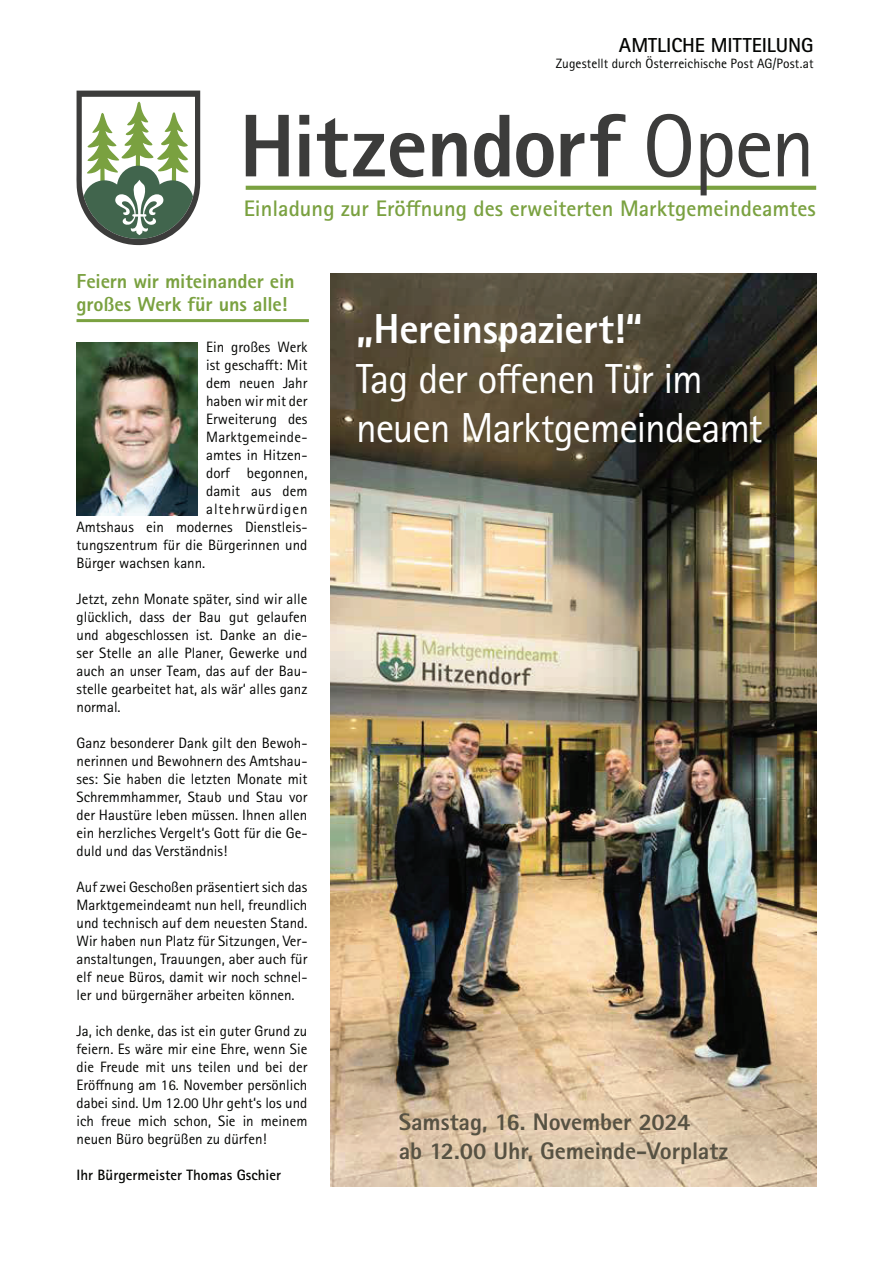
<style>
.page{position:relative;width:893px;height:1263px;background:#fff}
.page>*{position:absolute;margin:0;border:0;box-sizing:border-box;transform-origin:0 0}
.t1{font:800 89.1px "Rotis Sans Serif Pro";letter-spacing:-.015em;color:#3c3c3b}
.t2{font:42px/49.5px "Rotis Sans Serif Pro";letter-spacing:-.03em;color:#fff}
.t3{font:800 42px "Rotis Sans Serif Pro";letter-spacing:-.005em;color:#fff}
.t4{font:800 24px/28.5px "Rotis Sans Serif Pro";letter-spacing:-.005em;color:#575243}
.t5{font:700 22.5px "Rotis Sans Serif Pro";color:#7aa140}
.t6{font:800 20.25px/22.5px "Rotis Sans Serif Pro";letter-spacing:-.005em;color:#7aa140}
.t7{font:700 20.25px "Rotis Sans Serif Pro";color:#040503}
.t8{font:15px/18px "Rotis Sans Serif Pro";color:#040503;text-align:justify}
.t9{font:700 15px "Rotis Sans Serif Pro";color:#040503}
.t10{font:15px "Rotis Sans Serif Pro";letter-spacing:.02em;color:#040503}
.t11{font:15px "Rotis Sans Serif Pro";letter-spacing:.065em;color:#040503}
.t12{font:13.5px "Rotis Sans Serif Pro";letter-spacing:.005em;color:#040503}
.s1{font-weight:400}
</style>
<div class="page">
<hr style="left:77px;top:319px;width:232px;height:3px;background:#7aa140">
<svg style="left:246px;top:186px;width:570px;height:4px;background:#7fa448"></svg>
<svg style="left:76px;top:91px;width:124px;height:154px"></svg>
<img style="left:77px;top:342px;width:121px;height:173px">
<img style="left:330px;top:273px;width:486px;height:914px">
<h3 class="t7" style="left:619px;top:38px;width:196px">AMTLICHE MITTEILUNG</h3>
<p class="t12" style="left:556px;top:59px;width:259px">Zugestellt durch Österreichische Post AG/Post.at</p>
<h1 class="t1" style="left:239px;top:113px;width:578px">Hitzendorf <span class="s1">Open</span></h1>
<h3 class="t5" style="left:244px;top:200px;width:574px">Einladung zur Eröffnung des erweiterten Marktgemeindeamtes</h3>
<h3 class="t6" style="left:77px;top:272px;width:220px">Feiern wir miteinander ein großes Werk für uns alle!</h3>
<p class="t8" style="left:206px;top:339px;width:103px">Ein großes Werk</p>
<p class="t8" style="left:206px;top:357px;width:103px">ist geschafft: Mit</p>
<p class="t8" style="left:206px;top:375px;width:103px">dem neuen Jahr</p>
<p class="t8" style="left:206px;top:393px;width:103px">haben wir mit der</p>
<p class="t8" style="left:206px;top:411px;width:103px">Erweiterung des</p>
<p class="t10" style="left:206px;top:432px;width:103px">Marktgemeinde-</p>
<p class="t8" style="left:206px;top:447px;width:103px">amtes in Hitzen-</p>
<p class="t8" style="left:206px;top:465px;width:103px">dorf begonnen,</p>
<p class="t8" style="left:206px;top:483px;width:103px">damit aus dem</p>
<p class="t11" style="left:206px;top:504px;width:103px">altehrwürdigen</p>
<p class="t8" style="left:76px;top:519px;width:232px">Amtshaus ein modernes Dienstleis-</p>
<p class="t8" style="left:76px;top:537px;width:232px">tungszentrum für die Bürgerinnen und</p>
<p class="t8" style="left:76px;top:555px;width:130px">Bürger wachsen kann.</p>
<p class="t8" style="left:76px;top:591px;width:232px">Jetzt, zehn Monate später, sind wir alle glücklich, dass der Bau gut gelaufen und abgeschlossen ist. Danke an die&shy;ser Stelle an alle Planer, Gewerke und auch an unser Team, das auf der Bau&shy;stelle gearbeitet hat, als wär‘ alles ganz normal.</p>
<p class="t8" style="left:76px;top:735px;width:232px">Ganz besonderer Dank gilt den Bewoh&shy;nerinnen und Bewohnern des Amtshau&shy;ses: Sie haben die letzten Monate mit Schremmhammer, Staub und Stau vor der Haustüre leben müssen. Ihnen allen ein herzliches Vergelt‘s Gott für die Ge&shy;duld und das Verständnis!</p>
<p class="t8" style="left:76px;top:879px;width:232px">Auf zwei Geschoßen präsentiert sich das Marktgemeindeamt nun hell, freundlich und technisch auf dem neuesten Stand.<br>Wir haben nun Platz für Sitzungen, Ver&shy;anstaltungen, Trauungen, aber auch für elf neue Büros, damit wir noch schnel&shy;ler und bürgernäher arbeiten können.</p>
<p class="t8" style="left:76px;top:1023px;width:232px">Ja, ich denke, das ist ein guter Grund zu feiern. Es wäre mir eine Ehre, wenn Sie die Freude mit uns teilen und bei der Eröffnung am 16. November persönlich dabei sind. Um 12.00 Uhr geht‘s los und ich freue mich schon, Sie in meinem neuen Büro begrüßen zu dürfen!</p>
<p class="t9" style="left:76px;top:1169px;width:206px">Ihr Bürgermeister Thomas Gschier</p>
<h2 class="t3" style="left:356px;top:313px;width:288px">„Hereinspaziert!“</h2>
<h2 class="t2" style="left:356px;top:357px;width:408px">Tag der offenen Tür im neuen Marktgemeindeamt</h2>
<h3 class="t4" style="left:399px;top:1110px;width:331px">Samstag, 16. November 2024<br>ab 12.00 Uhr, Gemeinde-Vorplatz</h3>
</div>
